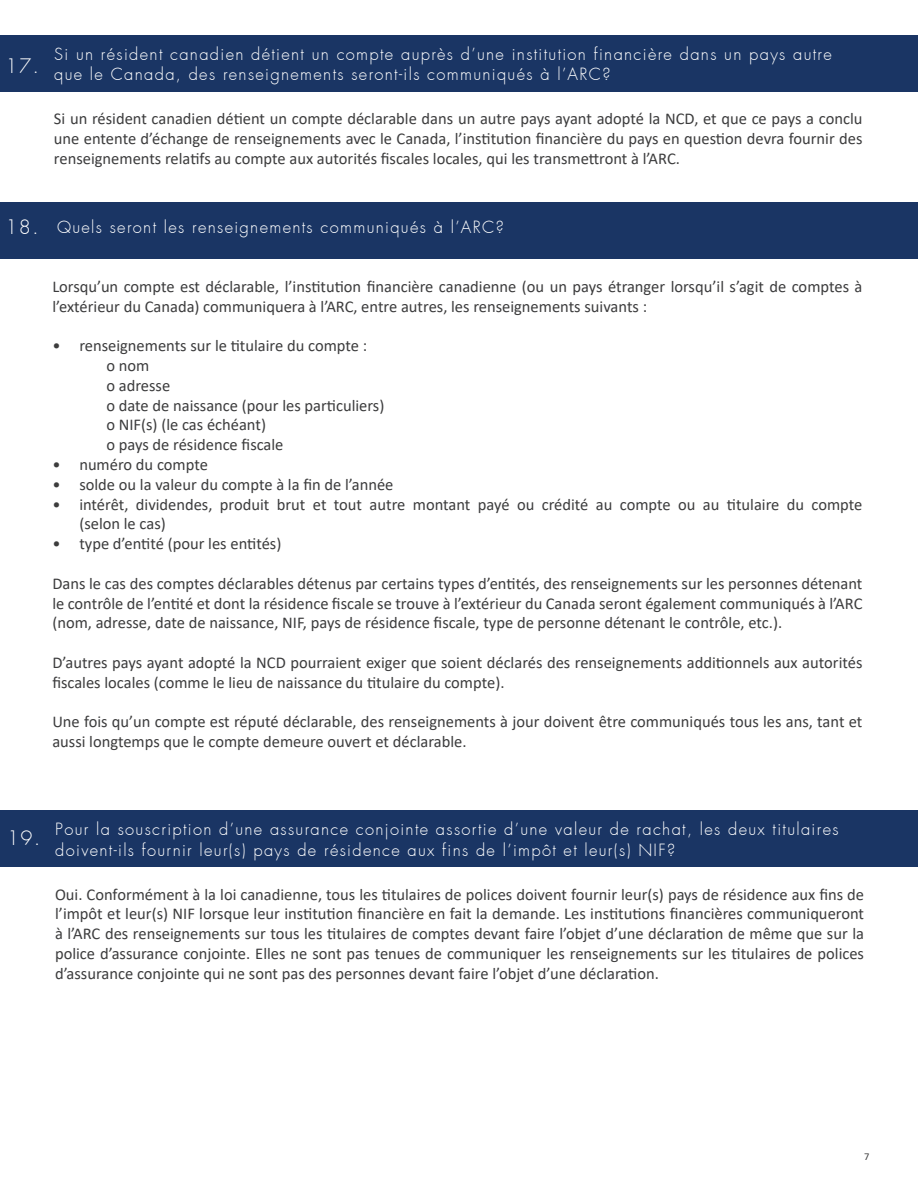
<style>
.page{position:relative;width:918px;height:1188px;background:#fff}
.page>*{position:absolute;margin:0;border:0;box-sizing:border-box;transform-origin:0 0}
.t1{font:300 19.5px "Futura";color:#fff}
.t2{font:16.5px/19.8px "Calibri";color:#3c3c3d}
.t3{font:300 16.5px/21.6px "Futura";letter-spacing:.08em;color:#fff}
.t4{font:10.5px "Calibri";color:#3c3c3d}
</style>
<div class="page">
<div style="left:0;top:810px;width:918px;height:57px;background:#1a3564"></div>
<div style="left:0;top:202px;width:918px;height:57px;background:#1a3564"></div>
<div style="left:0;top:35px;width:918px;height:56px;background:#1a3564"></div>
<p class="t1" style="left:6px;top:54px;width:35px">17.</p>
<p class="t3" style="left:54px;top:45px;width:779px;line-height:19.8px">Si un résident canadien détient un compte auprès d’une institution financière dans un pays autre que le Canada, des renseignements seront-ils communiqués à l’ARC?</p>
<p class="t2" style="left:54px;top:109px;width:810px;text-align:justify">Si un résident canadien détient un compte déclarable dans un autre pays ayant adopté la NCD, et que ce pays a conclu une entente d’échange de renseignements avec le Canada, l’institution financière du pays en question devra fournir des renseignements relatifs au compte aux autorités fiscales locales, qui les transmettront à l’ARC.</p>
<p class="t1" style="left:5px;top:215px;width:35px">18.</p>
<p class="t3" style="left:57px;top:217px;width:448px">Quels seront les renseignements communiqués à l’ARC?</p>
<p class="t2" style="left:52px;top:276px;width:812px">Lorsqu’un compte est déclarable, l’institution financière canadienne (ou un pays étranger lorsqu’il s’agit de comptes à l’extérieur du Canada) communiquera à l’ARC, entre autres, les renseignements suivants :</p>
<p class="t2" style="left:106px;top:335px;width:280px;text-indent:-54px">• renseignements sur le titulaire du compte :<br>o nom<br>o adresse<br>o date de naissance (pour les particuliers) o NIF(s) (le cas échéant)<br>o pays de résidence fiscale</p>
<p class="t2" style="left:52px;top:454px;width:157px">• numéro du compte</p>
<p class="t2" style="left:52px;top:474px;width:343px">• solde ou la valeur du compte à la fin de l’année</p>
<p class="t2" style="left:79px;top:494px;width:785px;text-indent:-27px">• intérêt, dividendes, produit brut et tout autre montant payé ou crédité au compte ou au titulaire du compte (selon le cas)</p>
<p class="t2" style="left:52px;top:533px;width:231px">• type d’entité (pour les entités)</p>
<p class="t2" style="left:52px;top:573px;width:812px;text-align:justify">Dans le cas des comptes déclarables détenus par certains types d’entités, des renseignements sur les personnes détenant le contrôle de l’entité et dont la résidence fiscale se trouve à l’extérieur du Canada seront également communiqués à l’ARC (nom, adresse, date de naissance, NIF, pays de résidence fiscale, type de personne détenant le contrôle, etc.).</p>
<p class="t2" style="left:52px;top:652px;width:812px">D’autres pays ayant adopté la NCD pourraient exiger que soient déclarés des renseignements additionnels aux autorités fiscales locales (comme le lieu de naissance du titulaire du compte).</p>
<p class="t2" style="left:52px;top:712px;width:812px">Une fois qu’un compte est réputé déclarable, des renseignements à jour doivent être communiqués tous les ans, tant et aussi longtemps que le compte demeure ouvert et déclarable.</p>
<p class="t1" style="left:7px;top:826px;width:35px">19.</p>
<p class="t3" style="left:55px;top:819px;width:785px">Pour la souscription d’une assurance conjointe assortie d’une valeur de rachat, les deux titulaires doivent-ils fournir leur(s) pays de résidence aux fins de l’impôt et leur(s) NIF?</p>
<p class="t2" style="left:55px;top:884px;width:811px;text-align:justify">Oui. Conformément à la loi canadienne, tous les titulaires de polices doivent fournir leur(s) pays de résidence aux fins de l’impôt et leur(s) NIF lorsque leur institution financière en fait la demande. Les institutions financières communiqueront à l’ARC des renseignements sur tous les titulaires de comptes devant faire l’objet d’une déclaration de même que sur la police d’assurance conjointe. Elles ne sont pas tenues de communiquer les renseignements sur les titulaires de polices d’assurance conjointe qui ne sont pas des personnes devant faire l’objet d’une déclaration.</p>
<p class="t4" style="left:864px;top:1149px;width:7px">7</p>
</div>
